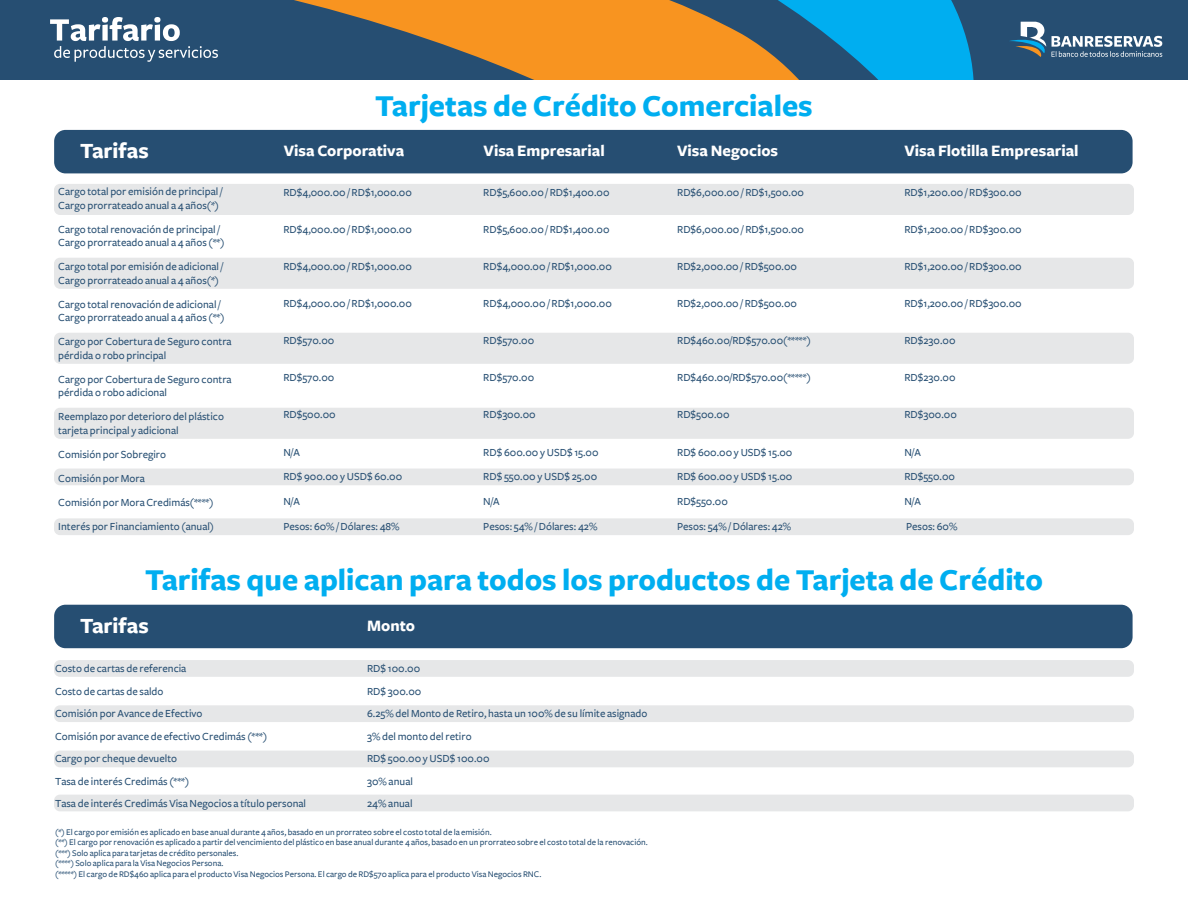
<style>
.page{position:relative;width:1188px;height:918px;background:#fff}
.page>*{position:absolute;margin:0;border:0;box-sizing:border-box;transform-origin:0 0}
.t1{font:700 31.5px "Freight Sans";color:#00aef0}
.t2{font:700 22.5px "Freight Sans";color:#fff}
.t3{font:700 16.5px "Freight Sans";color:#fff}
.t4{font:500 11.25px/22.5px "Freight Sans";color:#264e72}
.t5{font:500 9px/10.5px "Freight Sans";color:#264e72}
</style>
<div class="page">
<div style="left:54px;top:184px;width:1080px;height:31px;background:#e6e7e8;border-radius:6px"></div>
<div style="left:54px;top:258px;width:1080px;height:31px;background:#e6e7e8;border-radius:6px"></div>
<div style="left:54px;top:333px;width:1080px;height:31px;background:#e6e7e8;border-radius:6px"></div>
<div style="left:54px;top:408px;width:1080px;height:31px;background:#e6e7e8;border-radius:6px"></div>
<div style="left:54px;top:469px;width:1080px;height:16px;background:#e6e7e8;border-radius:6px"></div>
<div style="left:54px;top:518px;width:1080px;height:17px;background:#e6e7e8;border-radius:6px"></div>
<div style="left:54px;top:660px;width:1080px;height:17px;background:#e6e7e8;border-radius:6px"></div>
<div style="left:54px;top:705px;width:1080px;height:17px;background:#e6e7e8;border-radius:6px"></div>
<div style="left:54px;top:751px;width:1080px;height:16px;background:#e6e7e8;border-radius:6px"></div>
<div style="left:54px;top:795px;width:1080px;height:16px;background:#e6e7e8;border-radius:6px"></div>
<div style="left:54px;top:130px;width:1079px;height:43px;background:#264e72;border-radius:11px"></div>
<div style="left:54px;top:605px;width:1079px;height:43px;background:#264e72;border-radius:11px"></div>
<div style="left:0;top:0;width:1188px;height:79px;background:#264e72"></div>
<svg style="left:879px;top:0;width:95px;height:79px;background:#03a5e4"></svg>
<svg style="left:294px;top:0;width:585px;height:79px;fill:#f89420"></svg>
<svg style="left:50px;top:17px;width:168px;height:45px"></svg>
<svg style="left:1010px;top:21px;width:36px;height:36px"></svg>
<svg style="left:1052px;top:36px;width:110px;height:21px"></svg>
<h2 class="t2" style="left:80px;top:139px;width:70px">Tarifas</h2>
<p class="t4" style="left:58px;top:185px;width:166px;line-height:13.5px">Cargo total por emisión de principal /<br>Cargo prorrateado anual a 4 años(*)</p>
<p class="t4" style="left:58px;top:222px;width:168px;line-height:13.5px">Cargo total renovación de principal /<br>Cargo prorrateado anual a 4 años (**)</p>
<p class="t4" style="left:58px;top:260px;width:167px;line-height:13.5px">Cargo total por emisión de adicional /<br>Cargo prorrateado anual a 4 años(*)</p>
<p class="t4" style="left:58px;top:297px;width:168px;line-height:13.5px">Cargo total renovación de adicional /<br>Cargo prorrateado anual a 4 años (**)</p>
<p class="t4" style="left:58px;top:335px;width:175px;line-height:13.5px">Cargo por Cobertura de Seguro contra pérdida o robo principal</p>
<p class="t4" style="left:58px;top:372px;width:175px;line-height:13.5px">Cargo por Cobertura de Seguro contra pérdida o robo adicional</p>
<p class="t4" style="left:58px;top:410px;width:167px;line-height:13.5px">Reemplazo por deterioro del plástico tarjeta principal y adicional</p>
<p class="t4" style="left:58px;top:442px;width:157px;line-height:24px">Comisión por Sobregiro<br>Comisión por Mora<br>Comisión por Mora Credimás(****)<br>Interés por Financiamiento (anual)</p>
<h1 class="t1" style="left:375px;top:89px;width:439px">Tarjetas de Crédito Comerciales</h1>
<h3 class="t3" style="left:284px;top:142px;width:122px">Visa Corporativa</h3>
<p class="t4" style="left:283px;top:181px;width:130px">RD$4,000.00 / RD$1,000.00</p>
<p class="t4" style="left:283px;top:218px;width:130px">RD$4,000.00 / RD$1,000.00</p>
<p class="t4" style="left:283px;top:255px;width:130px">RD$4,000.00 / RD$1,000.00</p>
<p class="t4" style="left:283px;top:292px;width:130px">RD$4,000.00 / RD$1,000.00</p>
<p class="t4" style="left:283px;top:329px;width:52px">RD$570.00</p>
<p class="t4" style="left:283px;top:367px;width:52px">RD$570.00</p>
<p class="t4" style="left:283px;top:404px;width:54px">RD$500.00</p>
<p class="t4" style="left:283px;top:441px;width:18px">N/A</p>
<p class="t4" style="left:283px;top:466px;width:120px">RD$ 900.00 y USD$ 60.00</p>
<p class="t4" style="left:283px;top:490px;width:18px">N/A</p>
<p class="t4" style="left:283px;top:515px;width:118px">Pesos: 60% / Dólares: 48%</p>
<h3 class="t3" style="left:484px;top:142px;width:123px">Visa Empresarial</h3>
<p class="t4" style="left:483px;top:181px;width:128px">RD$5,600.00 / RD$1,400.00</p>
<p class="t4" style="left:483px;top:218px;width:128px">RD$5,600.00 / RD$1,400.00</p>
<p class="t4" style="left:483px;top:255px;width:130px">RD$4,000.00 / RD$1,000.00</p>
<p class="t4" style="left:483px;top:292px;width:130px">RD$4,000.00 / RD$1,000.00</p>
<p class="t4" style="left:483px;top:329px;width:52px">RD$570.00</p>
<p class="t4" style="left:483px;top:367px;width:52px">RD$570.00</p>
<p class="t4" style="left:483px;top:404px;width:54px">RD$300.00</p>
<p class="t4" style="left:483px;top:441px;width:117px">RD$ 600.00 y USD$ 15.00</p>
<p class="t4" style="left:483px;top:466px;width:115px">RD$ 550.00 y USD$ 25.00</p>
<p class="t4" style="left:483px;top:490px;width:18px">N/A</p>
<p class="t4" style="left:483px;top:515px;width:116px">Pesos: 54% / Dólares: 42%</p>
<h3 class="t3" style="left:677px;top:142px;width:102px">Visa Negocios</h3>
<p class="t4" style="left:677px;top:181px;width:128px">RD$6,000.00 / RD$1,500.00</p>
<p class="t4" style="left:677px;top:218px;width:128px">RD$6,000.00 / RD$1,500.00</p>
<p class="t4" style="left:677px;top:255px;width:121px">RD$2,000.00 / RD$500.00</p>
<p class="t4" style="left:677px;top:292px;width:121px">RD$2,000.00 / RD$500.00</p>
<p class="t4" style="left:677px;top:329px;width:135px">RD$460.00/RD$570.00(*****)</p>
<p class="t4" style="left:677px;top:367px;width:135px">RD$460.00/RD$570.00(*****)</p>
<p class="t4" style="left:677px;top:404px;width:54px">RD$500.00</p>
<p class="t4" style="left:677px;top:441px;width:117px">RD$ 600.00 y USD$ 15.00</p>
<p class="t4" style="left:677px;top:466px;width:117px">RD$ 600.00 y USD$ 15.00</p>
<p class="t4" style="left:677px;top:490px;width:52px">RD$550.00</p>
<p class="t4" style="left:677px;top:515px;width:116px">Pesos: 54% / Dólares: 42%</p>
<h3 class="t3" style="left:904px;top:142px;width:176px">Visa Flotilla Empresarial</h3>
<p class="t4" style="left:904px;top:181px;width:119px">RD$1,200.00 / RD$300.00</p>
<p class="t4" style="left:904px;top:218px;width:119px">RD$1,200.00 / RD$300.00</p>
<p class="t4" style="left:904px;top:255px;width:119px">RD$1,200.00 / RD$300.00</p>
<p class="t4" style="left:904px;top:292px;width:119px">RD$1,200.00 / RD$300.00</p>
<p class="t4" style="left:904px;top:329px;width:53px">RD$230.00</p>
<p class="t4" style="left:904px;top:367px;width:53px">RD$230.00</p>
<p class="t4" style="left:904px;top:404px;width:54px">RD$300.00</p>
<p class="t4" style="left:904px;top:441px;width:18px">N/A</p>
<p class="t4" style="left:904px;top:466px;width:52px">RD$550.00</p>
<p class="t4" style="left:904px;top:490px;width:18px">N/A</p>
<p class="t4" style="left:906px;top:515px;width:53px">Pesos: 60%</p>
<h1 class="t1" style="left:145px;top:562px;width:899px">Tarifas que aplican para todos los productos de Tarjeta de Crédito</h1>
<h2 class="t2" style="left:80px;top:613px;width:70px">Tarifas</h2>
<h3 class="t3" style="left:367px;top:617px;width:49px">Monto</h3>
<p class="t4" style="left:55px;top:658px;width:252px">Costo de cartas de referencia<br>Costo de cartas de saldo<br>Comisión por Avance de Efectivo<br>Comisión por avance de efectivo Credimás (***)<br>Cargo por cheque devuelto<br>Tasa de interés Credimás (***)<br>Tasa de interés Credimás Visa Negocios a título personal</p>
<p class="t4" style="left:367px;top:658px;width:282px">RD$ 100.00<br>RD$ 300.00<br>6.25% del Monto de Retiro, hasta un 100% de su límite asignado<br>3% del monto del retiro<br>RD$ 500.00 y USD$ 100.00<br>30% anual<br>24% anual</p>
<p class="t5" style="left:55px;top:827px;width:594px">(*) El cargo por emisión es aplicado en base anual durante 4 años, basado en un prorrateo sobre el costo total de la emisión.<br>(**) El cargo por renovación es aplicado a partir del vencimiento del plástico en base anual durante 4 años, basado en un prorrateo sobre el costo total de la renovación. (***) Solo aplica para tarjetas de crédito personales.<br>(****) Solo aplica para la Visa Negocios Persona.<br>(*****) El cargo de RD$460 aplica para el producto Visa Negocios Persona. El cargo de RD$570 aplica para el producto Visa Negocios RNC.</p>
</div>
